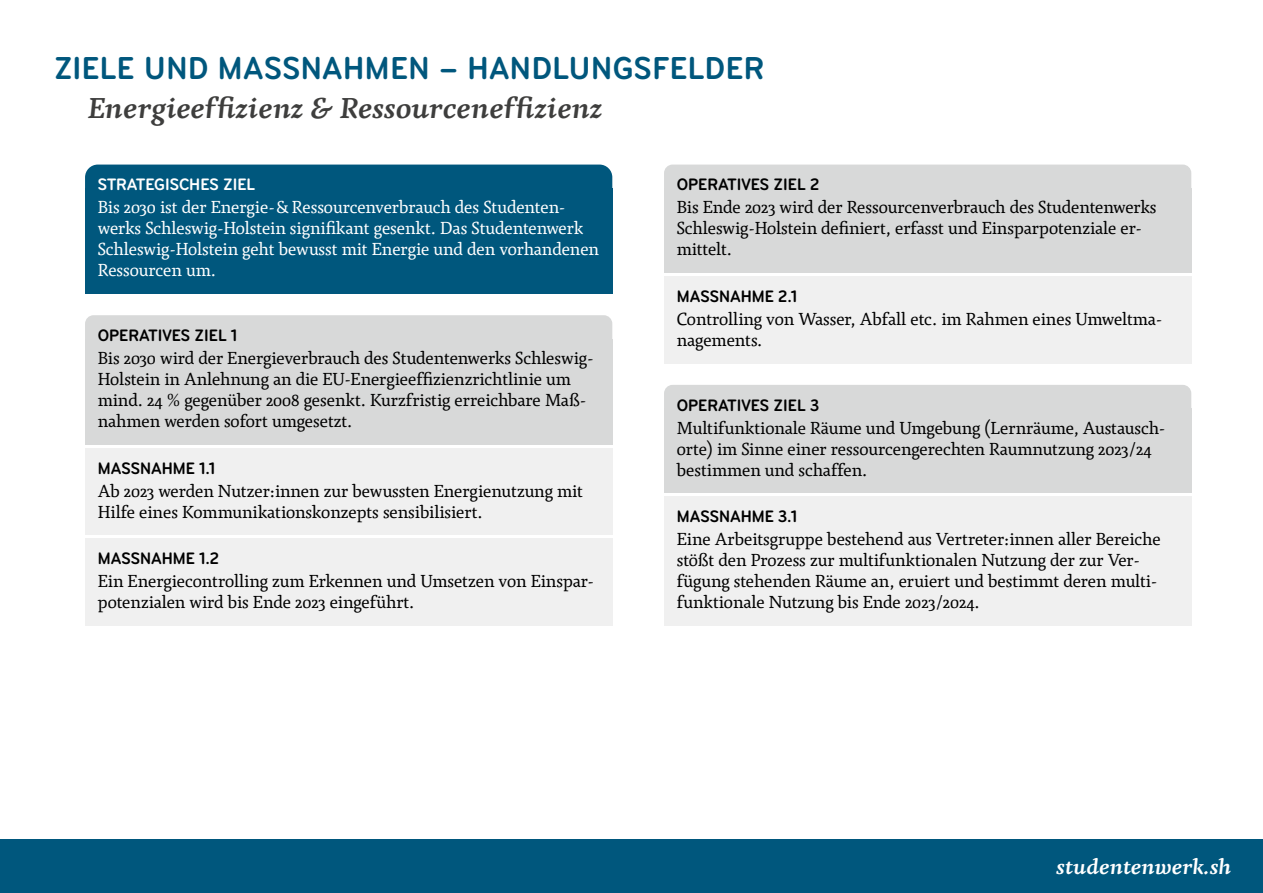
<style>
.page{position:relative;width:1263px;height:893px;background:#fff}
.page>*{position:absolute;margin:0;border:0;box-sizing:border-box;transform-origin:0 0}
.t1{font:700 condensed 33px "Bryant";letter-spacing:.015em;color:#00577d}
.t2{font:italic 700 28.5px "Agendatype";color:#3e3e3d}
.t3{font:italic 700 21px "Agendatype";letter-spacing:-.005em;color:#fff}
.t4{font:17.25px/21px "Agendatype";color:#000}
.t5{font:17.25px/21px "Agendatype";color:#fff}
.t6{font:700 condensed 17.25px "Bryant";color:#000}
.t7{font:700 condensed 17.25px "Bryant";color:#fff}
</style>
<div class="page">
<div style="left:85px;top:165px;width:527px;height:23px;background:#00577d"></div>
<div style="left:85px;top:188px;width:527px;height:106px;background:#00577d"></div>
<div style="left:85px;top:315px;width:527px;height:24px;background:#d8d9d9"></div>
<div style="left:85px;top:339px;width:527px;height:106px;background:#d8d9d9"></div>
<div style="left:85px;top:448px;width:527px;height:43px;background:#f0f0f0"></div>
<div style="left:85px;top:471px;width:527px;height:64px;background:#f0f0f0"></div>
<div style="left:85px;top:538px;width:527px;height:43px;background:#f0f0f0"></div>
<div style="left:85px;top:562px;width:527px;height:64px;background:#f0f0f0"></div>
<div style="left:664px;top:165px;width:527px;height:23px;background:#d8d9d9"></div>
<div style="left:664px;top:188px;width:527px;height:85px;background:#d8d9d9"></div>
<div style="left:664px;top:276px;width:527px;height:43px;background:#f0f0f0"></div>
<div style="left:664px;top:300px;width:527px;height:64px;background:#f0f0f0"></div>
<div style="left:664px;top:385px;width:527px;height:23px;background:#d8d9d9"></div>
<div style="left:664px;top:408px;width:527px;height:85px;background:#d8d9d9"></div>
<div style="left:664px;top:496px;width:527px;height:43px;background:#f0f0f0"></div>
<div style="left:664px;top:520px;width:527px;height:106px;background:#f0f0f0"></div>
<div style="left:0;top:840px;width:1263px;height:53px;background:#00577d"></div>
<h1 class="t1" style="left:54px;top:48px;width:711px">ZIELE UND MASSNAHMEN – HANDLUNGSFELDER</h1>
<h2 class="t2" style="left:88px;top:89px;width:516px">Energieeffizienz &amp; Ressourceneffizienz</h2>
<p class="t7" style="left:98px;top:174px;width:159px">STRATEGISCHES ZIEL</p>
<p class="t5" style="left:98px;top:197px;width:503px">Bis 2030 ist der Energie- &amp; Ressourcenverbrauch des Studenten&shy;werks Schleswig-Holstein signifikant gesenkt. Das Studentenwerk Schleswig-Holstein geht bewusst mit Energie und den vorhandenen Ressourcen um.</p>
<p class="t6" style="left:98px;top:325px;width:141px">OPERATIVES ZIEL 1</p>
<p class="t4" style="left:98px;top:348px;width:497px">Bis 2030 wird der Energieverbrauch des Studentenwerks Schleswig-Holstein in Anlehnung an die EU-Energieeffizienzrichtlinie um mind. 24 % gegenüber 2008 gesenkt. Kurzfristig erreichbare Maß&shy;nahmen werden sofort umgesetzt.</p>
<p class="t6" style="left:98px;top:457px;width:119px">MASSNAHME 1.1</p>
<p class="t4" style="left:98px;top:480px;width:487px">Ab 2023 werden Nutzer:innen zur bewussten Energienutzung mit<br>Hilfe eines Kommunikationskonzepts sensibilisiert.</p>
<p class="t6" style="left:98px;top:548px;width:123px">MASSNAHME 1.2</p>
<p class="t4" style="left:98px;top:571px;width:498px">Ein Energiecontrolling zum Erkennen und Umsetzen von Einspar&shy;potenzialen wird bis Ende 2023 eingeführt.</p>
<p class="t6" style="left:677px;top:174px;width:144px">OPERATIVES ZIEL 2</p>
<p class="t4" style="left:677px;top:197px;width:481px">Bis Ende 2023 wird der Ressourcenverbrauch des Studentenwerks<br>Schleswig-Holstein definiert, erfasst und Einsparpotenziale er&shy;mittelt.</p>
<p class="t6" style="left:677px;top:286px;width:122px">MASSNAHME 2.1</p>
<p class="t4" style="left:677px;top:309px;width:487px">Controlling von Wasser, Abfall etc. im Rahmen eines Umweltma&shy;nagements.</p>
<p class="t6" style="left:677px;top:394px;width:144px">OPERATIVES ZIEL 3</p>
<p class="t4" style="left:677px;top:417px;width:490px">Multifunktionale Räume und Umgebung (Lernräume, Austausch&shy;orte) im Sinne einer ressourcengerechten Raumnutzung 2023/24 bestimmen und schaffen.</p>
<p class="t6" style="left:677px;top:506px;width:122px">MASSNAHME 3.1</p>
<p class="t4" style="left:677px;top:529px;width:485px">Eine Arbeitsgruppe bestehend aus Vertreter:innen aller Bereiche stößt den Prozess zur multifunktionalen Nutzung der zur Ver&shy;fügung stehenden Räume an, eruiert und bestimmt deren multi&shy;funktionale Nutzung bis Ende 2023/2024.</p>
<p class="t3" style="left:1056px;top:853px;width:177px">studentenwerk.sh</p>
</div>
